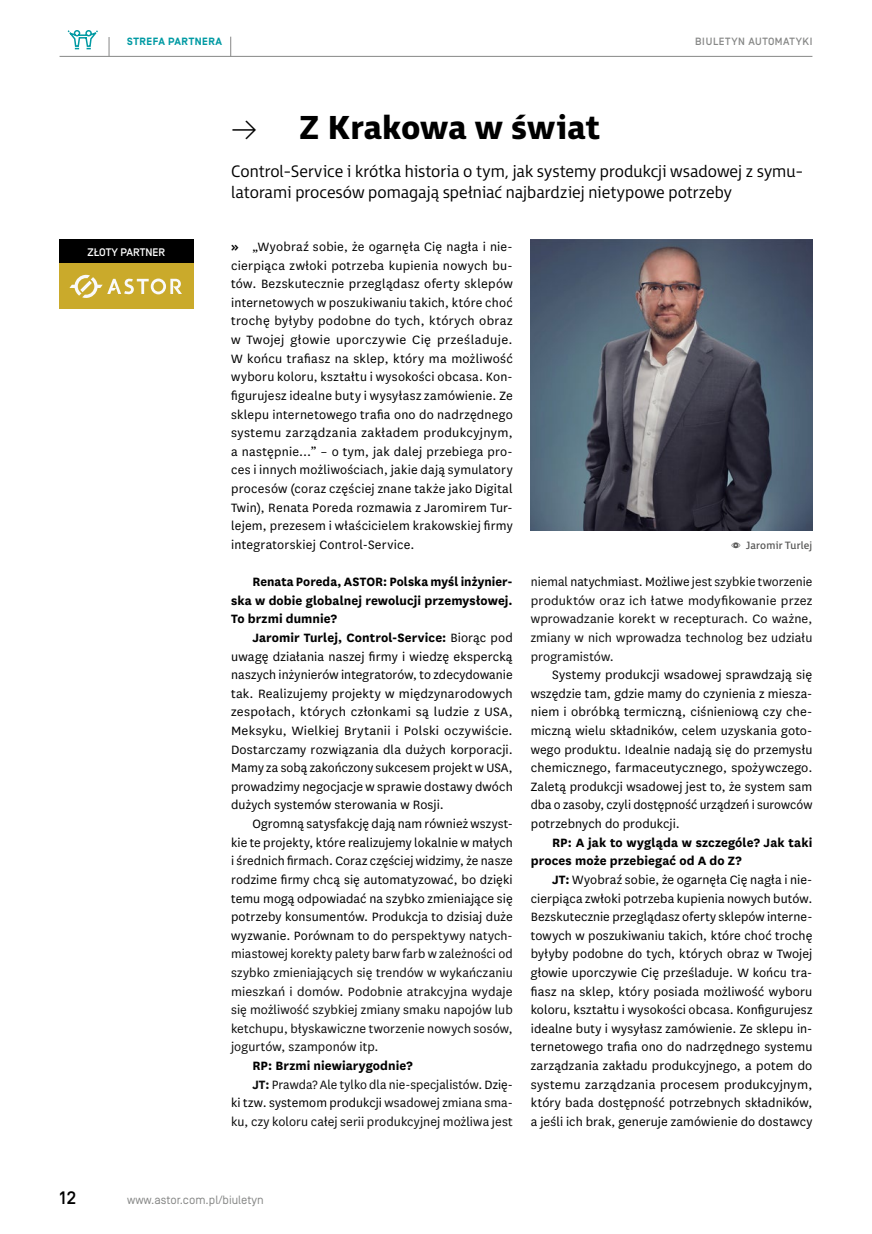
<style>
.page{position:relative;width:872px;height:1234px;background:#fff}
.page>*{position:absolute;margin:0;border:0;box-sizing:border-box;transform-origin:0 0}
.t1{font:800 33px "FS Millbank";color:#000}
.t2{font:500 18px "Simplon Norm";color:#000}
.t3{font:300 16.5px/21.6px "FS Millbank";color:#000}
.t4{font:14.1px/18.6px "National";letter-spacing:.005em;color:#000;text-align:justify}
.t5{font:14.1px/18.6px "National";letter-spacing:.005em;color:#0d0d0d;text-align:justify}
.t6{font:700 14.1px/18.6px "National";letter-spacing:.005em;color:#000;text-align:justify}
.t7{font:12px "Simplon Norm";color:#868786}
.t8{font:500 10.95px "Simplon Norm";color:#fff}
.t9{font:500 10.5px "Simplon Norm";letter-spacing:.05em;color:#868786}
.t10{font:700 10.5px "Simplon Norm";letter-spacing:.05em;color:#009aa3}
.t11{font:10.5px "FS Millbank";letter-spacing:.015em;color:#565655}
.s1{font-family:"Simplon Norm";font-weight:300}
.s2{font-weight:700}
.s3{color:#0d0d0d}
.s4{color:#000}
</style>
<div class="page">
<hr style="left:60px;top:56px;width:752px;height:1px;background:#868786">
<svg style="left:230px;top:37px;width:1px;height:19px"></svg>
<svg style="left:109px;top:37px;width:1px;height:19px"></svg>
<svg style="left:67px;top:30px;width:31px;height:20px"></svg>
<div style="left:60px;top:240px;width:134px;height:24px;background:#000"></div>
<div style="left:60px;top:263px;width:134px;height:46px;background:#caaa2b"></div>
<svg style="left:69px;top:275px;width:113px;height:23px"></svg>
<img style="left:531px;top:239px;width:281px;height:291px">
<p class="t10" style="left:127px;top:35px;width:96px">STREFA PARTNERA</p>
<p class="t9" style="left:695px;top:35px;width:119px">BIULETYN AUTOMATYKI</p>
<h1 class="t1" style="left:231px;top:101px;width:370px"><span class="s1">→</span> Z Krakowa w świat</h1>
<p class="t3" style="left:231px;top:158px;width:573px">Control-Service i krótka historia o tym, jak systemy produkcji wsadowej z symu&shy;latorami procesów pomagają spełniać najbardziej nietypowe potrzeby</p>
<p class="t8" style="left:87px;top:246px;width:79px">ZŁOTY PARTNER</p>
<p class="t4" style="left:231px;top:237px;width:283px"><span class="s2">»</span> „Wyobraź sobie, że ogarnęła Cię nagła i nie&shy;cierpiąca zwłoki potrzeba kupienia nowych bu&shy;tów. Bezskutecznie przeglądasz oferty sklepów internetowych w poszukiwaniu takich, które choć trochę byłyby podobne do tych, których obraz w Twojej głowie uporczywie Cię prześladuje.<br>W końcu trafiasz na sklep, który ma możliwość wyboru koloru, kształtu i wysokości obcasa. Kon&shy;figurujesz idealne buty i wysyłasz zamówienie. Ze sklepu internetowego trafia ono do nadrzędnego systemu zarządzania zakładem produkcyjnym, a następnie…” – o tym, jak dalej przebiega pro&shy;ces i innych możliwościach, jakie dają symulatory procesów (coraz częściej znane także jako Digital Twin), Renata Poreda rozmawia z Jaromirem Tur&shy;lejem, prezesem i właścicielem krakowskiej firmy integratorskiej Control-Service.</p>
<p class="t6" style="left:231px;top:571px;width:283px;text-indent:21px">Renata Poreda, ASTOR: Polska myśl inżynier&shy;ska w dobie globalnej rewolucji przemysłowej.<br>To brzmi dumnie?</p>
<p class="t4" style="left:231px;top:627px;width:283px;text-indent:21px"><span class="s2">Jaromir Turlej, Control-Service:</span> Biorąc pod uwagę działania naszej firmy i wiedzę ekspercką naszych inżynierów integratorów, to zdecydowanie tak. Realizujemy projekty w międzynarodowych zespołach, których członkami są ludzie z USA, Meksyku, Wielkiej Brytanii i Polski oczywiście.<br>Dostarczamy rozwiązania dla dużych korporacji.<br>Mamy za sobą zakończony sukcesem projekt w USA, prowadzimy negocjacje w sprawie dostawy dwóch dużych systemów sterowania w Rosji.</p>
<p class="t4" style="left:231px;top:813px;width:283px;text-indent:21px">Ogromną satysfakcję dają nam również wszyst&shy;kie te projekty, które realizujemy lokalnie w małych i średnich firmach. Coraz częściej widzimy, że nasze rodzime firmy chcą się automatyzować, bo dzięki temu mogą odpowiadać na szybko zmieniające się potrzeby konsumentów. Produkcja to dzisiaj duże wyzwanie. Porównam to do p<span class="s3">erspektywy natych&shy;miastowej korekty palety barw farb w zależności od szybko zmieniających się trendów w wykańczaniu mieszkań i domów. Podobnie atrakcyjna wydaje się możliwość szybkiej zmiany smaku napojów lub ketchupu, błyskawiczne tworzenie nowych sosów, jogurtów, szamponów itp.</span></p>
<p class="t6" style="left:252px;top:1055px;width:162px">RP: Brzmi niewiarygodnie?</p>
<p class="t5" style="left:252px;top:1074px;width:262px"><span class="s2">JT:</span> Prawda? Ale tylko dla nie-specjalistów<span class="s4">. Dzię-</span></p>
<p class="t4" style="left:231px;top:1092px;width:283px">ki tzw. systemom produkcji <span class="s3">wsadowej zmiana sma-</span></p>
<p class="t5" style="left:231px;top:1111px;width:283px">ku, czy koloru całej serii produkcyjnej możliwa jest</p>
<p class="t11" style="left:745px;top:536px;width:68px">Jaromir Turlej</p>
<p class="t5" style="left:531px;top:571px;width:283px">niemal <span class="s4">natychmiast. Możliwe</span> jest szybkie tworzenie produktów oraz ich łatwe modyfikowanie przez wprowadzanie korekt w recepturach. Co ważne, zmiany w nich wprowadza technolog bez udziału programistów.</p>
<p class="t4" style="left:531px;top:664px;width:283px;text-indent:21px">Systemy produkcji wsadowej sprawdzają się wszędzie tam, gdzie mamy do czynienia z miesza&shy;niem i obróbką termiczną, ciśnieniową czy che&shy;miczną wielu składników, celem uzyskania goto&shy;wego produktu. Idealnie nadają się do przemysłu chemicznego, farmaceutycznego, spożywczego.<br>Zaletą produkcji wsadowej jest to, że system sam dba o zasoby, czyli dostępność urządzeń i surowców potrzebnych do produkcji.</p>
<p class="t6" style="left:531px;top:831px;width:283px;text-indent:21px">RP: A jak to wygląda w szczególe? Jak taki proces może przebiegać od A do Z?</p>
<p class="t4" style="left:531px;top:869px;width:283px;text-indent:21px"><span class="s2">JT:</span> Wyobraź sobie, że ogarnęła Cię nagła i nie&shy;cierpiąca zwłoki potrzeba kupienia nowych butów.<br>Bezskutecznie przeglądasz oferty sklepów interne&shy;towych w poszukiwaniu takich, które choć trochę byłyby podobne do tych, których obraz w Twojej głowie uporczywie Cię prześladuje. W końcu tra&shy;fiasz na sklep, który posiada możliwość wyboru koloru, kształtu i wysokości obcasa. Konfigurujesz idealne buty i wysyłasz zamówienie. Ze sklepu in&shy;ternetowego trafia ono do nadrzędnego systemu zarządzania zakładu produkcyjnego, a potem do systemu zarządzania procesem produkcyjnym, który bada dostępność potrzebnych składników, a jeśli ich brak, generuje zamówienie do dostawcy</p>
<p class="t2" style="left:60px;top:1187px;width:18px">12</p>
<p class="t7" style="left:127px;top:1193px;width:138px">www.astor.com.pl/biuletyn</p>
</div>
